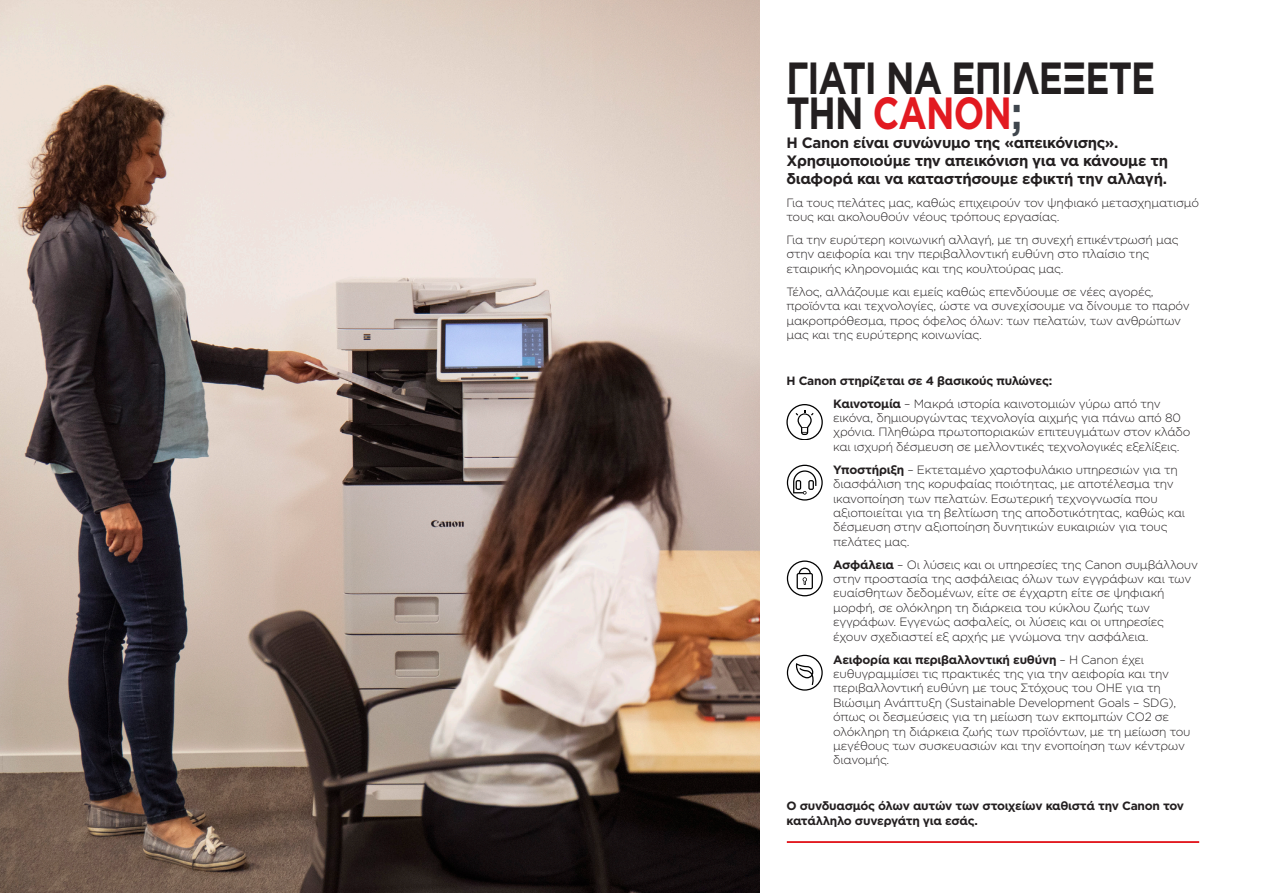
<style>
.page{position:relative;width:1263px;height:893px;background:#fff}
.page>*{position:absolute;margin:0;border:0;box-sizing:border-box;transform-origin:0 0}
.Subheading_BLACK{font:700 45px/34.5px "Gotham";letter-spacing:-.025em;color:#231f20;scale:.8 1}
.Body{font:700 15px/18px "Gotham";letter-spacing:-.02em;color:#231f20}
.Body-2{font:300 12px/14.4px "Gotham";letter-spacing:-.025em;color:#231f20}
.Body-3{font:700 12px/14.4px "Gotham";letter-spacing:-.025em;color:#231f20}
.s1{color:#e21a21}
.s2{color:#3f464d}
.s3{font-weight:700}
</style>
<div class="page">
<img style="left:0;top:0;width:760px;height:893px">
<svg style="left:787px;top:655px;width:36px;height:36px"></svg>
<svg style="left:787px;top:560px;width:36px;height:36px"></svg>
<svg style="left:787px;top:465px;width:36px;height:36px"></svg>
<hr style="left:787px;top:841px;width:412px;height:2px;background:#e21a21">
<svg style="left:786px;top:404px;width:37px;height:36px"></svg>
<p class="Subheading_BLACK" style="left:786px;top:61px;width:462px">ΓΙΑΤΙ ΝΑ ΕΠΙΛΕΞΕΤΕ<br>ΤΗΝ <span class="s1">CANON</span><span class="s2">;</span></p>
<p class="Body" style="left:786px;top:133px;width:383px">Η Canon είναι συνώνυμο της «απεικόνισης».<br>Χρησιμοποιούμε την απεικόνιση για να κάνουμε τη διαφορά και να καταστήσουμε εφικτή την αλλαγή.</p>
<p class="Body-2" style="left:786px;top:195px;width:414px">Για τους πελάτες μας, καθώς επιχειρούν τον ψηφιακό μετασχηματισμό τους και ακολουθούν νέους τρόπους εργασίας.</p>
<p class="Body-2" style="left:786px;top:232px;width:394px">Για την ευρύτερη κοινωνική αλλαγή, με τη συνεχή επικέντρωσή μας στην αειφορία και την περιβαλλοντική ευθύνη στο πλαίσιο της εταιρικής κληρονομιάς και της κουλτούρας μας.</p>
<p class="Body-2" style="left:786px;top:284px;width:405px">Τέλος, αλλάζουμε και εμείς καθώς επενδύουμε σε νέες αγορές, προϊόντα και τεχνολογίες, ώστε να συνεχίσουμε να δίνουμε το παρόν μακροπρόθεσμα, προς όφελος όλων: των πελατών, των ανθρώπων μας και της ευρύτερης κοινωνίας.</p>
<p class="Body-3" style="left:786px;top:373px;width:267px">Η Canon στηρίζεται σε 4 βασικούς πυλώνες:</p>
<p class="Body-2" style="left:833px;top:396px;width:359px"><span class="s3">Καινοτομία</span> – Μακρά ιστορία καινοτομιών γύρω από την εικόνα, δημιουργώντας τεχνολογία αιχμής για πάνω από 80 χρόνια. Πληθώρα πρωτοποριακών επιτευγμάτων στον κλάδο και ισχυρή δέσμευση σε μελλοντικές τεχνολογικές εξελίξεις.</p>
<p class="Body-2" style="left:833px;top:462px;width:353px"><span class="s3">Υποστήριξη</span> – Εκτεταμένο χαρτοφυλάκιο υπηρεσιών για τη διασφάλιση της κορυφαίας ποιότητας, με αποτέλεσμα την ικανοποίηση των πελατών. Εσωτερική τεχνογνωσία που αξιοποιείται για τη βελτίωση της αποδοτικότητας, καθώς και δέσμευση στην αξιοποίηση δυνητικών ευκαιριών για τους πελάτες μας.</p>
<p class="Body-2" style="left:833px;top:557px;width:366px"><span class="s3">Ασφάλεια</span> – Οι λύσεις και οι υπηρεσίες της Canon συμβάλλουν στην προστασία της ασφάλειας όλων των εγγράφων και των ευαίσθητων δεδομένων, είτε σε έγχαρτη είτε σε ψηφιακή μορφή, σε ολόκληρη τη διάρκεια του κύκλου ζωής των εγγράφων. Εγγενώς ασφαλείς, οι λύσεις και οι υπηρεσίες έχουν σχεδιαστεί εξ αρχής με γνώμονα την ασφάλεια.</p>
<p class="Body-2" style="left:833px;top:652px;width:359px"><span class="s3">Αειφορία και περιβαλλοντική ευθύνη</span> – Η Canon έχει ευθυγραμμίσει τις πρακτικές της για την αειφορία και την περιβαλλοντική ευθύνη με τους Στόχους του ΟΗΕ για τη Βιώσιμη Ανάπτυξη (Sustainable Development Goals – SDG), όπως οι δεσμεύσεις για τη μείωση των εκπομπών CO2 σε ολόκληρη τη διάρκεια ζωής των προϊόντων, με τη μείωση του μεγέθους των συσκευασιών και την ενοποίηση των κέντρων διανομής.</p>
<p class="Body-3" style="left:786px;top:799px;width:399px">Ο συνδυασμός όλων αυτών των στοιχείων καθιστά την Canon τον κατάλληλο συνεργάτη για εσάς.</p>
</div>
